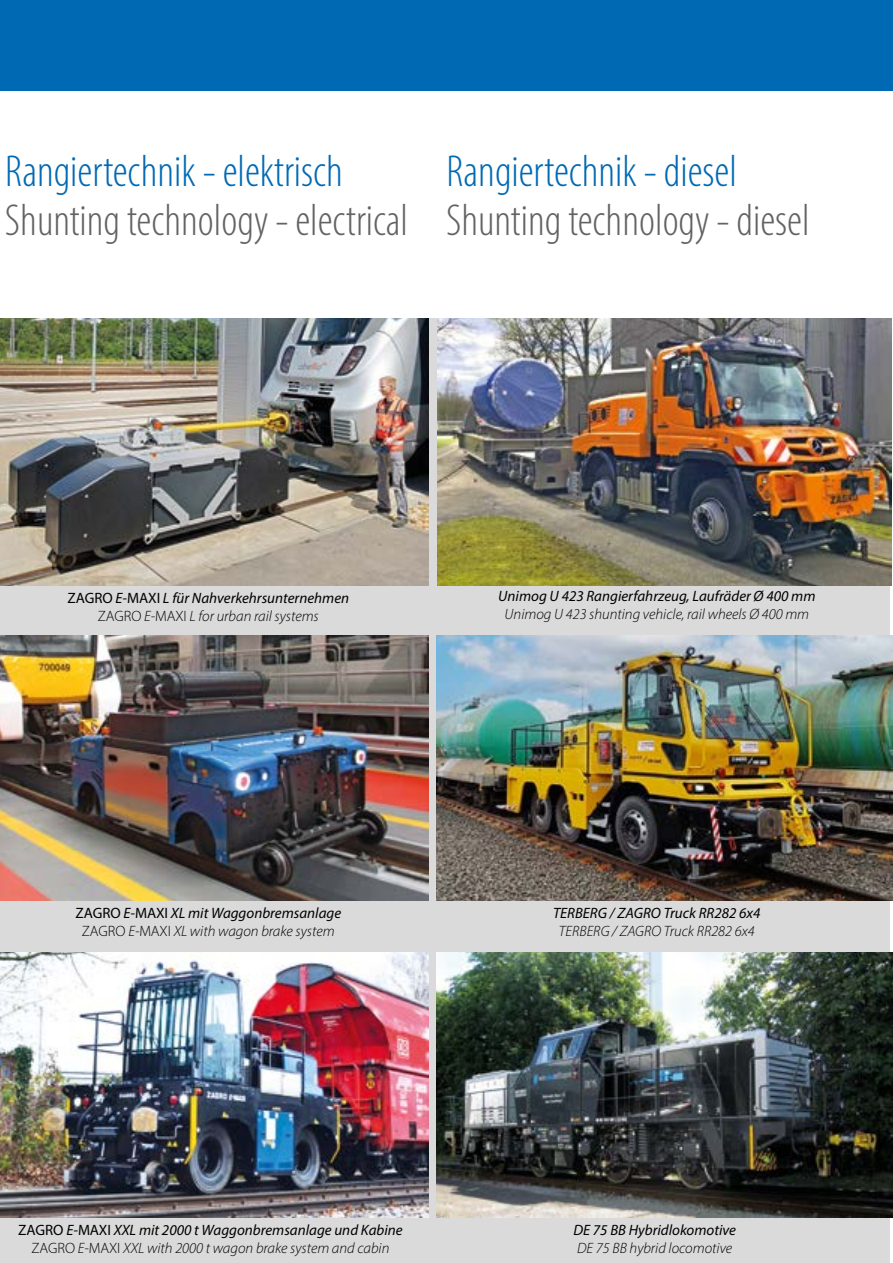
<style>
.page{position:relative;width:893px;height:1263px;background:#fff}
.page>*{position:absolute;margin:0;border:0;box-sizing:border-box;transform-origin:0 0}
.t1{font:300 condensed 45px "Myriad Pro";color:#646363}
.t2{font:300 condensed 45px "Myriad Pro";color:#0069b4}
.t3{font:italic 15px/18px "Myriad Pro";color:#000;text-align:center}
.t4{font:italic 300 15px "Myriad Pro";color:#000}
.s1{font-style:normal}
.s2{font-weight:300;font-style:normal}
.s3{font-weight:300}
</style>
<div class="page">
<div style="left:0;top:319px;width:890px;height:944px;background:#dadada"></div>
<img style="left:0;top:952px;width:428px;height:265px">
<img style="left:438px;top:319px;width:454px;height:267px">
<img style="left:0;top:636px;width:428px;height:265px">
<img style="left:0;top:319px;width:428px;height:267px">
<img style="left:437px;top:636px;width:456px;height:265px">
<img style="left:437px;top:952px;width:456px;height:265px">
<div style="left:0;top:0;width:893px;height:90px;background:#0069b4"></div>
<h1 class="t2" style="left:5px;top:144px;width:339px">Rangiertechnik - elektrisch</h1>
<h1 class="t1" style="left:5px;top:193px;width:405px">Shunting technology - electrical</h1>
<h1 class="t2" style="left:446px;top:144px;width:292px">Rangiertechnik - diesel</h1>
<h1 class="t1" style="left:446px;top:193px;width:365px">Shunting technology - diesel</h1>
<p class="t3" style="left:67px;top:589px;width:283px"><span class="s1">ZAGRO</span> E-<span class="s1">MAXI</span> L für Nahverkehrsunternehmen<br><span class="s2">ZAGRO</span> <span class="s3">E-</span><span class="s2">MAXI</span> <span class="s3">L for urban rail systems</span></p>
<p class="t3" style="left:75px;top:904px;width:267px"><span class="s1">ZAGRO</span> E-<span class="s1">MAXI</span> XL mit Waggonbremsanlage<br><span class="s2">ZAGRO</span> <span class="s3">E-</span><span class="s2">MAXI</span> <span class="s3">XL with wagon brake system</span></p>
<p class="t3" style="left:498px;top:587px;width:319px">Unimog U 423 Rangierfahrzeug, Laufräder Ø 400 mm</p>
<p class="t4" style="left:505px;top:605px;width:306px">Unimog U 423 shunting vehicle, rail wheels Ø 400 mm</p>
<p class="t3" style="left:553px;top:904px;width:209px">TERBERG / ZAGRO Truck RR282 6x4</p>
<p class="t4" style="left:559px;top:922px;width:197px">TERBERG / ZAGRO Truck RR282 6x4</p>
<p class="t3" style="left:18px;top:1221px;width:386px"><span class="s1">ZAGRO</span> E-<span class="s1">MAXI</span> XXL mit 2000 t Waggonbremsanlage und Kabine<br><span class="s2">ZAGRO</span> <span class="s3">E-</span><span class="s2">MAXI</span> <span class="s3">XXL with 2000 t wagon brake system and cabin</span></p>
<p class="t3" style="left:573px;top:1221px;width:164px">DE 75 BB Hybridlokomotive</p>
<p class="t4" style="left:577px;top:1239px;width:156px">DE 75 BB hybrid locomotive</p>
</div>
